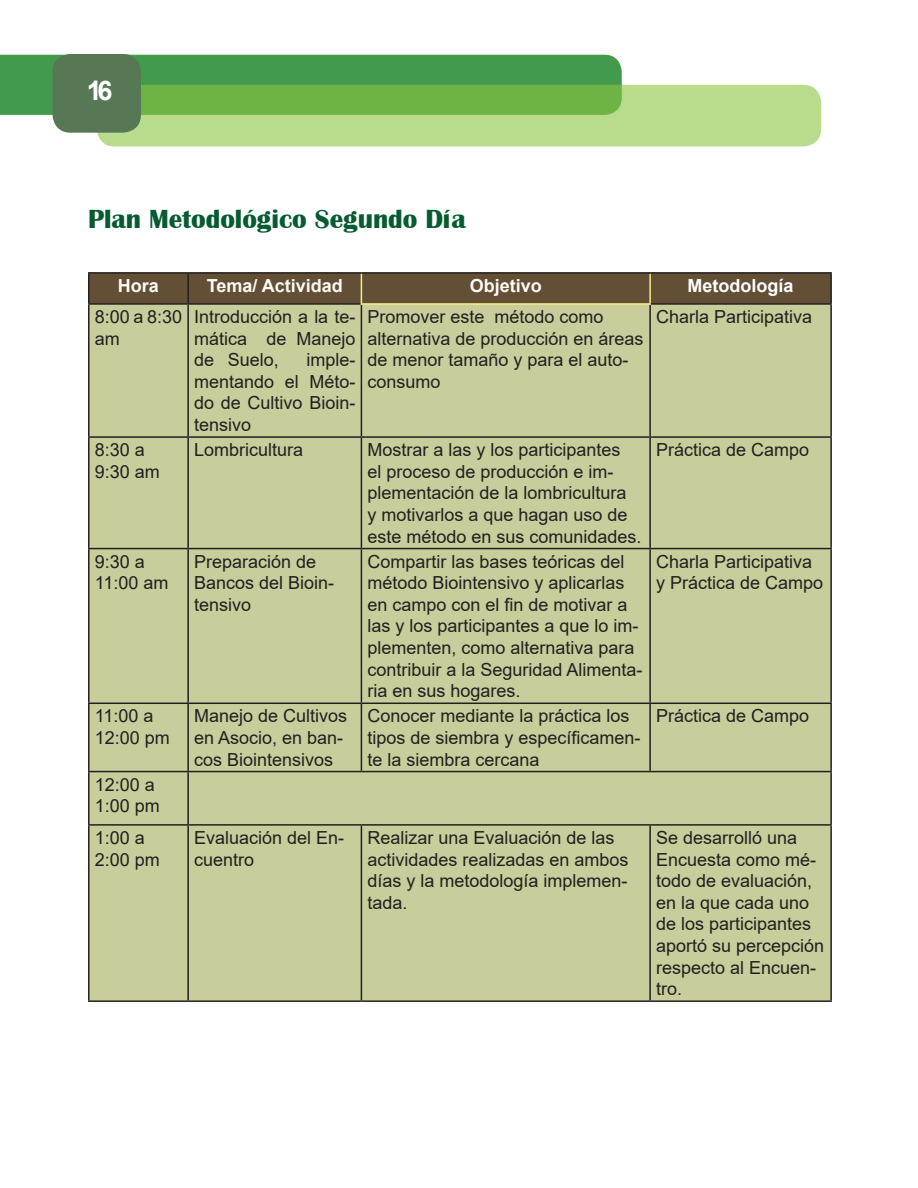
<style>
.page{position:relative;width:918px;height:1188px;background:#fff}
.page>*{position:absolute;margin:0;border:0;box-sizing:border-box;transform-origin:0 0}
.Subtitulo{font:700 27px "Britannic";color:#065c30}
.t1{font:700 27px "Arial";color:#fff}
.t2{font:18px/21.6px "Arial";color:#231f20}
.t3{font:700 18px "Arial";color:#fdf9f5}
.t4{font:700 18px "Arial";color:#fff}
</style>
<div class="page">
<div style="left:0;top:54px;width:623px;height:62px;background:#429b4d"></div>
<svg style="left:97px;top:85px;width:724px;height:61px;background:#9fce73"></svg>
<div style="left:53px;top:54px;width:88px;height:79px;background:#567855;border-radius:18px"></div>
<div style="left:90px;top:305px;width:740px;height:695px;background:#c8cd9b"></div>
<hr style="left:187px;top:305px;width:2px;height:131px;background:#231f20">
<hr style="left:361px;top:305px;width:1px;height:131px;background:#231f20">
<hr style="left:649px;top:305px;width:2px;height:131px;background:#231f20">
<hr style="left:88px;top:436px;width:100px;height:2px;background:#231f20">
<hr style="left:188px;top:436px;width:173px;height:2px;background:#231f20">
<hr style="left:187px;top:438px;width:2px;height:110px;background:#231f20">
<hr style="left:361px;top:436px;width:289px;height:2px;background:#231f20">
<hr style="left:361px;top:438px;width:1px;height:110px;background:#231f20">
<hr style="left:650px;top:436px;width:182px;height:2px;background:#231f20">
<hr style="left:649px;top:438px;width:2px;height:110px;background:#231f20">
<hr style="left:88px;top:548px;width:100px;height:1px;background:#231f20">
<hr style="left:188px;top:548px;width:173px;height:1px;background:#231f20">
<hr style="left:187px;top:549px;width:2px;height:154px;background:#231f20">
<hr style="left:361px;top:548px;width:289px;height:1px;background:#231f20">
<hr style="left:361px;top:549px;width:1px;height:154px;background:#231f20">
<hr style="left:650px;top:548px;width:182px;height:1px;background:#231f20">
<hr style="left:649px;top:549px;width:2px;height:154px;background:#231f20">
<hr style="left:88px;top:703px;width:100px;height:1px;background:#231f20">
<hr style="left:188px;top:703px;width:173px;height:1px;background:#231f20">
<hr style="left:187px;top:704px;width:2px;height:67px;background:#231f20">
<hr style="left:361px;top:703px;width:289px;height:1px;background:#231f20">
<hr style="left:361px;top:704px;width:1px;height:67px;background:#231f20">
<hr style="left:650px;top:703px;width:182px;height:1px;background:#231f20">
<hr style="left:649px;top:704px;width:2px;height:67px;background:#231f20">
<hr style="left:88px;top:771px;width:100px;height:1px;background:#231f20">
<hr style="left:188px;top:771px;width:173px;height:1px;background:#231f20">
<hr style="left:187px;top:772px;width:2px;height:52px;background:#231f20">
<hr style="left:361px;top:771px;width:289px;height:1px;background:#231f20">
<hr style="left:650px;top:771px;width:182px;height:1px;background:#231f20">
<hr style="left:88px;top:824px;width:100px;height:2px;background:#231f20">
<hr style="left:188px;top:824px;width:173px;height:2px;background:#231f20">
<hr style="left:187px;top:826px;width:2px;height:174px;background:#231f20">
<hr style="left:361px;top:824px;width:289px;height:2px;background:#231f20">
<hr style="left:361px;top:826px;width:1px;height:174px;background:#231f20">
<hr style="left:650px;top:824px;width:182px;height:2px;background:#231f20">
<hr style="left:649px;top:826px;width:2px;height:174px;background:#231f20">
<hr style="left:88px;top:1000px;width:100px;height:2px;background:#231f20">
<hr style="left:188px;top:1000px;width:173px;height:2px;background:#231f20">
<hr style="left:361px;top:1000px;width:289px;height:2px;background:#231f20">
<hr style="left:650px;top:1000px;width:182px;height:2px;background:#231f20">
<hr style="left:88px;top:303px;width:100px;height:2px;background:#231f20">
<hr style="left:188px;top:303px;width:173px;height:2px;background:#231f20">
<hr style="left:651px;top:303px;width:181px;height:2px;background:#231f20">
<div style="left:89px;top:274px;width:742px;height:30px;background:#624f35"></div>
<hr style="left:649px;top:274px;width:2px;height:29px;background:#f7ee87">
<hr style="left:361px;top:303px;width:290px;height:2px;background:#f7ee87">
<hr style="left:88px;top:272px;width:100px;height:2px;background:#231f20">
<hr style="left:88px;top:274px;width:2px;height:29px;background:#231f20">
<hr style="left:188px;top:272px;width:173px;height:2px;background:#231f20">
<hr style="left:361px;top:272px;width:289px;height:2px;background:#231f20">
<hr style="left:650px;top:272px;width:182px;height:2px;background:#231f20">
<hr style="left:830px;top:274px;width:2px;height:29px;background:#231f20">
<hr style="left:88px;top:305px;width:2px;height:131px;background:#231f20">
<hr style="left:830px;top:305px;width:2px;height:131px;background:#231f20">
<hr style="left:88px;top:438px;width:2px;height:110px;background:#231f20">
<hr style="left:830px;top:438px;width:2px;height:110px;background:#231f20">
<hr style="left:88px;top:549px;width:2px;height:154px;background:#231f20">
<hr style="left:830px;top:549px;width:2px;height:154px;background:#231f20">
<hr style="left:88px;top:704px;width:2px;height:67px;background:#231f20">
<hr style="left:830px;top:704px;width:2px;height:67px;background:#231f20">
<hr style="left:88px;top:772px;width:2px;height:52px;background:#231f20">
<hr style="left:830px;top:772px;width:2px;height:52px;background:#231f20">
<hr style="left:88px;top:826px;width:2px;height:174px;background:#231f20">
<hr style="left:830px;top:826px;width:2px;height:174px;background:#231f20">
<h1 class="t1" style="left:87px;top:72px;width:27px">16</h1>
<p class="Subtitulo" style="left:88px;top:203px;width:379px">Plan Metodológico Segundo Día</p>
<p class="t3" style="left:118px;top:273px;width:43px">Hora</p>
<p class="t3" style="left:207px;top:273px;width:138px">Tema/ Actividad</p>
<p class="t3" style="left:470px;top:273px;width:74px">Objetivo</p>
<p class="t4" style="left:688px;top:273px;width:108px">Metodología</p>
<p class="t2" style="left:95px;top:306px;width:89px">8:00 a 8:30 am</p>
<p class="t2" style="left:194px;top:306px;width:163px;text-align:justify">Introducción a la te&shy;mática de Manejo de Suelo,</p>
<p class="t2" style="left:367px;top:306px;width:278px">Promover este método como alternativa de producción en áreas de menor tamaño y para el auto&shy;consumo</p>
<p class="t2" style="left:656px;top:306px;width:158px">Charla Participativa</p>
<p class="t2" style="left:194px;top:349px;width:163px;text-align:justify;text-indent:112px">imple&shy;mentando el Méto&shy;do de Cultivo Bioin&shy;tensivo</p>
<p class="t2" style="left:95px;top:439px;width:67px">8:30 a<br>9:30 am</p>
<p class="t2" style="left:194px;top:439px;width:111px">Lombricultura</p>
<p class="t2" style="left:367px;top:439px;width:276px">Mostrar a las y los participantes<br>el proceso de producción e im&shy;plementación de la lombricultura<br>y motivarlos a que hagan uso de este método en sus comunidades.</p>
<p class="t2" style="left:656px;top:439px;width:155px">Práctica de Campo</p>
<p class="t2" style="left:95px;top:550px;width:75px">9:30 a<br>11:00 am</p>
<p class="t2" style="left:194px;top:550px;width:142px">Preparación de<br>Bancos del Bioin&shy;tensivo</p>
<p class="t2" style="left:367px;top:550px;width:277px">Compartir las bases teóricas del método Biointensivo y aplicarlas en campo con el fin de motivar a las y los participantes a que lo im&shy;plementen, como alternativa para contribuir a la Seguridad Alimenta&shy;ria en sus hogares.</p>
<p class="t2" style="left:656px;top:550px;width:169px">Charla Participativa y Práctica de Campo</p>
<p class="t2" style="left:95px;top:705px;width:77px">11:00 a<br>12:00 pm</p>
<p class="t2" style="left:194px;top:705px;width:155px">Manejo de Cultivos en Asocio, en ban&shy;cos Biointensivos</p>
<p class="t2" style="left:367px;top:705px;width:275px">Conocer mediante la práctica los tipos de siembra y específicamen&shy;te la siembra cercana</p>
<p class="t2" style="left:656px;top:705px;width:155px">Práctica de Campo</p>
<p class="t2" style="left:95px;top:773px;width:67px">12:00 a<br>1:00 pm</p>
<p class="t2" style="left:95px;top:827px;width:67px">1:00 a<br>2:00 pm</p>
<p class="t2" style="left:194px;top:827px;width:152px">Evaluación del En&shy;cuentro</p>
<p class="t2" style="left:367px;top:827px;width:263px">Realizar una Evaluación de las actividades realizadas en ambos días y la metodología implemen&shy;tada.</p>
<p class="t2" style="left:656px;top:827px;width:170px">Se desarrolló una<br>Encuesta como mé&shy;todo de evaluación, en la que cada uno de los participantes aportó su percepción respecto al Encuen&shy;tro.</p>
</div>
